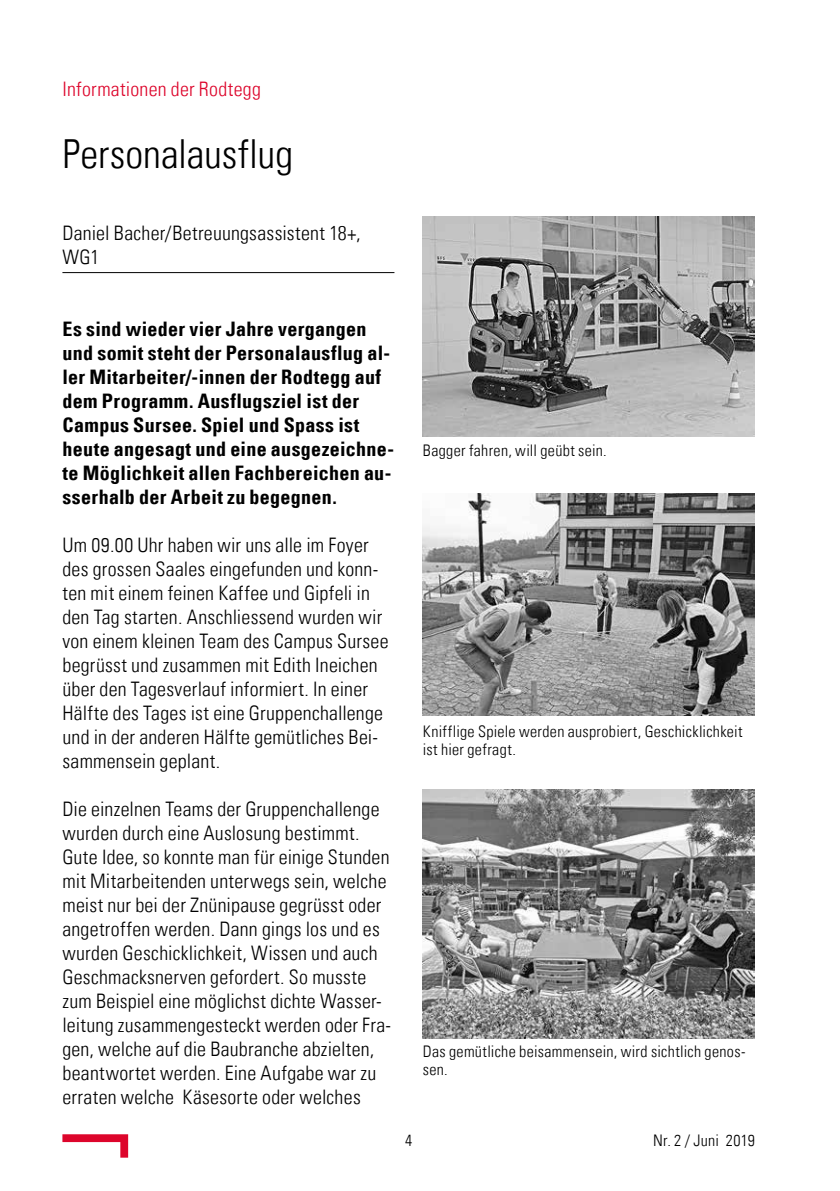
<style>
.page{position:relative;width:840px;height:1191px;background:#fff}
.page>*{position:absolute;margin:0;border:0;box-sizing:border-box;transform-origin:0 0}
.Haupttitel{font:300 condensed 40px "Univers LT";color:#000}
.standard_00{font:300 condensed 20px/24px "Univers LT";letter-spacing:.01em;color:#000}
.Lead{font:700 condensed 20px/24px "Univers LT";letter-spacing:.015em;color:#000}
.Autor{font:300 condensed 20px/24px "Univers LT";letter-spacing:.01em;color:#000}
.inhaltsbezeichnung{font:300 condensed 20px "Univers LT";letter-spacing:.015em;color:#dd052b}
.t1{font:300 condensed 16px/18px "Univers LT";letter-spacing:.02em;color:#000}
</style>
<div class="page">
<svg style="left:62px;top:1134px;width:66px;height:23px"></svg>
<hr style="left:62px;top:272px;width:332px;height:1px;background:#000">
<img style="left:422px;top:494px;width:332px;height:221px">
<img style="left:422px;top:789px;width:332px;height:249px">
<img style="left:422px;top:216px;width:332px;height:221px">
<p class="inhaltsbezeichnung" style="left:62px;top:77px;width:200px">Informationen der Rodtegg</p>
<p class="Haupttitel" style="left:62px;top:130px;width:232px">Personalausflug</p>
<p class="Autor" style="left:62px;top:221px;width:299px">Daniel Bacher/Betreuungsassistent 18+,<br>WG1</p>
<p class="Lead" style="left:62px;top:317px;width:333px">Es sind wieder vier Jahre vergangen und somit steht der Personalausflug al&shy;ler Mitarbeiter/-innen der Rodtegg auf dem Programm. Ausflugsziel ist der Campus Sursee. Spiel und Spass ist heute angesagt und eine ausgezeichne&shy;te Möglichkeit allen Fachbereichen au&shy;sserhalb der Arbeit zu begegnen.</p>
<p class="standard_00" style="left:62px;top:533px;width:327px">Um 09.00 Uhr haben wir uns alle im Foyer des grossen Saales eingefunden und konn&shy;ten mit einem feinen Kaffee und Gipfeli in den Tag starten. Anschliessend wurden wir von einem kleinen Team des Campus Sursee begrüsst und zusammen mit Edith Ineichen über den Tagesverlauf informiert. In einer Hälfte des Tages ist eine Gruppenchallenge und in der anderen Hälfte gemütliches Bei&shy;sammensein geplant.</p>
<p class="standard_00" style="left:62px;top:797px;width:330px">Die einzelnen Teams der Gruppenchallenge wurden durch eine Auslosung bestimmt.<br>Gute Idee, so konnte man für einige Stunden mit Mitarbeitenden unterwegs sein, welche meist nur bei der Znünipause gegrüsst oder angetroffen werden. Dann gings los und es wurden Geschicklichkeit, Wissen und auch Geschmacksnerven gefordert. So musste zum Beispiel eine möglichst dichte Wasser&shy;leitung zusammengesteckt werden oder Fra&shy;gen, welche auf die Baubranche abzielten, beantwortet werden. Eine Aufgabe war zu erraten welche Käsesorte oder welches</p>
<p class="t1" style="left:422px;top:442px;width:185px">Bagger fahren, will geübt sein.</p>
<p class="t1" style="left:422px;top:723px;width:321px">Knifflige Spiele werden ausprobiert, Geschicklichkeit ist hier gefragt.</p>
<p class="t1" style="left:422px;top:1042px;width:324px">Das gemütliche beisammensein, wird sichtlich genos&shy;sen.</p>
<p class="t1" style="left:405px;top:1131px;width:9px">4</p>
<p class="t1" style="left:652px;top:1131px;width:103px">Nr. 2 / Juni 2019</p>
</div>
